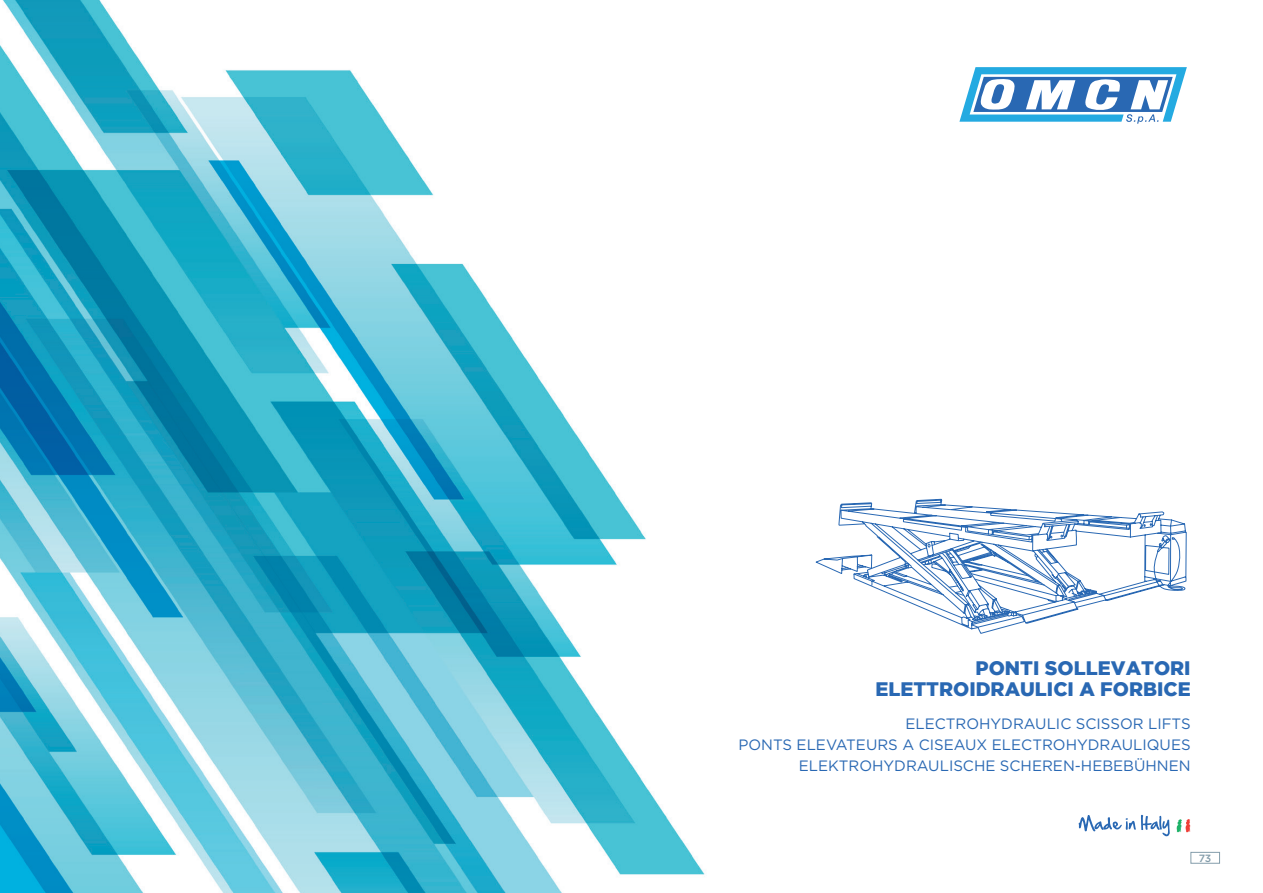
<style>
.page{position:relative;width:1263px;height:893px;background:#fff}
.page>*{position:absolute;margin:0;border:0;box-sizing:border-box;transform-origin:0 0}
.t1{font:900 19.5px/21px "Gotham";color:#2968b3;text-align:right}
.t2{font:15px/21px "Gotham";color:#2968b3;text-align:right}
.t3{font:500 10.5px "Gotham";color:#849dab}
</style>
<div class="page">
<svg style="left:1079px;top:815px;width:91px;height:21px"></svg>
<svg style="left:1176px;top:819px;width:15px;height:14px"></svg>
<div style="left:1191px;top:852px;width:29px;height:11px;background:#fff;border:1px solid #849dab"></div>
<img style="left:0;top:0;width:705px;height:893px">
<svg style="left:838px;top:498px;width:349px;height:136px"></svg>
<svg style="left:815px;top:541px;width:262px;height:87px"></svg>
<svg style="left:959px;top:67px;width:228px;height:57px"></svg>
<h1 class="t1" style="left:875px;top:657px;width:317px">PONTI SOLLEVATORI<br>ELETTROIDRAULICI A FORBICE</h1>
<p class="t2" style="left:738px;top:713px;width:454px">ELECTROHYDRAULIC SCISSOR LIFTS<br>PONTS ELEVATEURS A CISEAUX ELECTROHYDRAULIQUES<br>ELEKTROHYDRAULISCHE SCHEREN-HEBEBÜHNEN</p>
<p class="t3" style="left:1199px;top:852px;width:14px">73</p>
</div>
